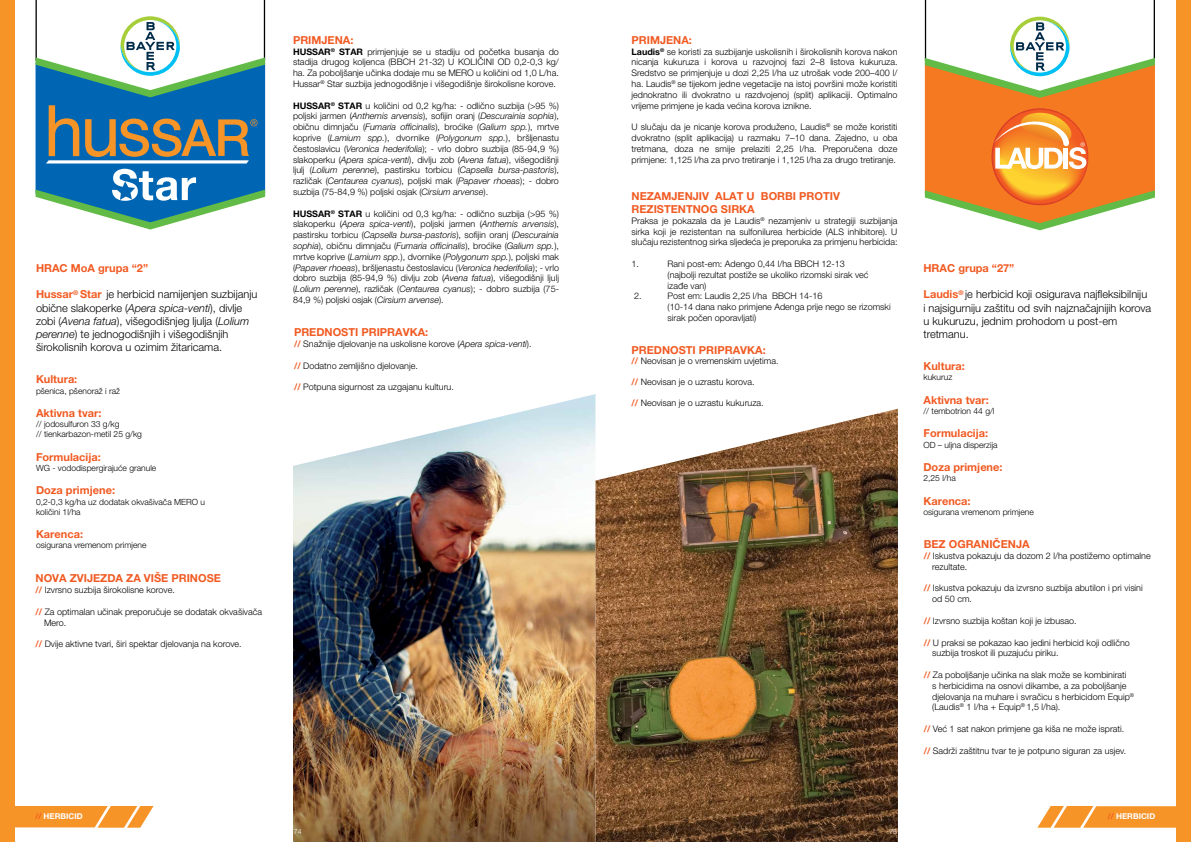
<style>
.page{position:relative;width:1191px;height:842px;background:#fff}
.page>*{position:absolute;margin:0;border:0;box-sizing:border-box;transform-origin:0 0}
.t1{font:300 11px/13.2px "Helvetica Neue LT Pro";color:#000}
.t2{font:700 11px/13.2px "Helvetica Neue LT Pro";color:#f15a22}
.t3{font:300 9px/10.8px "Helvetica Neue LT Pro";color:#000}
.t4{font:300 8.5px/10.2px "Helvetica Neue LT Pro";color:#000}
.t5{font:700 8px "Helvetica Neue LT Pro";color:#fff}
.t6{font:300 7px "Helvetica Neue LT Pro";color:#fff}
.s1{font-weight:700;color:#f15a22}
.s2{font-style:italic}
.s3{color:#f15a22}
.s4{font-weight:700}
</style>
<div class="page">
<svg style="left:14px;top:806px;width:140px;height:22px;background:#f7a040"></svg>
<div style="left:0;top:0;width:14px;height:842px;background:#f79428"></div>
<svg style="left:35px;top:0;width:231px;height:230px"></svg>
<svg style="left:924px;top:0;width:231px;height:230px"></svg>
<img style="left:293px;top:394px;width:302px;height:448px">
<img style="left:595px;top:409px;width:303px;height:433px">
<svg style="left:1037px;top:806px;width:139px;height:22px;background:#f7a040"></svg>
<div style="left:1176px;top:0;width:15px;height:842px;background:#f79428"></div>
<p class="t2" style="left:36px;top:261px;width:114px">HRAC MoA grupa “2”</p>
<p class="t1" style="left:36px;top:288px;width:223px"><span class="s1">Hussar</span><sup>®</sup> <span class="s1">Star</span> je herbicid namijenjen suzbijanju obične slakoperke (<span class="s2">Apera spica-venti</span>), divlje zobi (<span class="s2">Avena fatua</span>), višegodišnjeg ljulja (<span class="s2">Lolium perenne</span>) te jednogodišnjih i višegodišnjih širokolisnih korova u ozimim žitaricama.</p>
<p class="t2" style="left:36px;top:372px;width:43px">Kultura:</p>
<p class="t4" style="left:36px;top:385px;width:86px">pšenica, pšenoraž i raž</p>
<p class="t2" style="left:36px;top:406px;width:67px">Aktivna tvar:</p>
<p class="t4" style="left:36px;top:419px;width:107px">// jodosulfuron 33 g/kg<br>// tienkarbazon-metil 25 g/kg</p>
<p class="t2" style="left:36px;top:450px;width:66px">Formulacija:</p>
<p class="t4" style="left:36px;top:463px;width:122px">WG - vododispergirajuće granule</p>
<p class="t2" style="left:36px;top:483px;width:81px">Doza primjene:</p>
<p class="t4" style="left:36px;top:496px;width:171px">0,2-0,3 kg/ha uz dodatak okvašivača MERO u količini 1l/ha</p>
<p class="t2" style="left:36px;top:527px;width:49px">Karenca:</p>
<p class="t4" style="left:36px;top:540px;width:112px">osigurana vremenom primjene</p>
<p class="t2" style="left:36px;top:571px;width:187px">NOVA ZVIJEZDA ZA VIŠE PRINOSE</p>
<p class="t3" style="left:36px;top:584px;width:141px"><span class="s1">//</span> Izvrsno suzbija širokolisne korove.</p>
<p class="t3" style="left:44px;top:606px;width:220px;text-indent:-9px"><span class="s1">//</span> Za optimalan učinak preporučuje se dodatak okvašivača<br>Mero.</p>
<p class="t3" style="left:36px;top:638px;width:208px"><span class="s1">//</span> Dvije aktivne tvari, širi spektar djelovanja na korove.</p>
<p class="t5" style="left:35px;top:811px;width:49px"><span class="s3">//</span> HERBICID</p>
<p class="t2" style="left:293px;top:33px;width:62px">PRIMJENA:</p>
<p class="t3" style="left:293px;top:46px;width:267px;text-align:justify"><span class="s4">HUSSAR</span><sup>®</sup> <span class="s4">STAR</span> primjenjuje se u stadiju od početka busanja do stadija drugog koljenca (BBCH 21-32) U KOLIČINI OD 0,2-0,3 kg/ ha. Za poboljšanje učinka dodaje mu se MERO u količini od 1,0 L/ha.<br>Hussar<sup>®</sup> Star suzbija jednogodišnje i višegodišnje širokolisne korove.</p>
<p class="t3" style="left:293px;top:100px;width:267px;text-align:justify"><span class="s4">HUSSAR</span><sup>®</sup> <span class="s4">STAR</span> u količini od 0,2 kg/ha: - odlično suzbija (&gt;95 %) poljski jarmen (<span class="s2">Anthemis arvensis</span>), sofijin oranj (<span class="s2">Descurainia sophia</span>), običnu dimnjaču (<span class="s2">Fumaria officinalis</span>), broćike (<span class="s2">Galium spp.</span>), mrtve koprive (<span class="s2">Lamium spp.</span>), dvornike (<span class="s2">Polygonum spp.</span>), bršljenastu čestoslavicu (<span class="s2">Veronica hederifolia</span>); - vrlo dobro suzbija (85-94,9 %) slakoperku (<span class="s2">Apera spica-venti</span>), divlju zob (<span class="s2">Avena fatua</span>), višegodišnji ljulj (<span class="s2">Lolium perenne</span>), pastirsku torbicu (<span class="s2">Capsella bursa-pastoris</span>), različak (<span class="s2">Centaurea cyanus</span>), poljski mak (<span class="s2">Papaver rhoeas</span>); - dobro suzbija (75-84,9 %) poljski osjak (<span class="s2">Cirsium arvense</span>).</p>
<p class="t3" style="left:293px;top:208px;width:267px;text-align:justify"><span class="s4">HUSSAR</span><sup>®</sup> <span class="s4">STAR</span> u količini od 0,3 kg/ha: - odlično suzbija (&gt;95 %) slakoperku (<span class="s2">Apera spica-venti</span>), poljski jarmen (<span class="s2">Anthemis arvensis</span>), pastirsku torbicu (<span class="s2">Capsella bursa-pastoris</span>), sofijin oranj (<span class="s2">Descurainia sophia</span>), običnu dimnjaču (<span class="s2">Fumaria officinalis</span>), broćike (<span class="s2">Galium spp.</span>), mrtve koprive (<span class="s2">Lamium spp.</span>), dvornike (<span class="s2">Polygonum spp.</span>), poljski mak (<span class="s2">Papaver rhoeas</span>), bršljenastu čestoslavicu (<span class="s2">Veronica hederifolia</span>); - vrlo dobro suzbija (85-94,9 %) divlju zob (<span class="s2">Avena fatua</span>), višegodišnji ljulj (<span class="s2">Lolium perenne</span>), različak (<span class="s2">Centaurea cyanus</span>); - dobro suzbija (75- 84,9 %) poljski osjak (<span class="s2">Cirsium arvense</span>).</p>
<p class="t2" style="left:294px;top:325px;width:136px">PREDNOSTI PRIPRAVKA:</p>
<p class="t3" style="left:294px;top:338px;width:239px"><span class="s1">//</span> Snažnije djelovanje na uskolisne korove (<span class="s2">Apera spica-venti</span>).</p>
<p class="t3" style="left:294px;top:360px;width:125px"><span class="s1">//</span> Dodatno zemljišno djelovanje.</p>
<p class="t3" style="left:294px;top:381px;width:161px"><span class="s1">//</span> Potpuna sigurnost za uzgajanu kulturu.</p>
<p class="t2" style="left:631px;top:33px;width:62px">PRIMJENA:</p>
<p class="t3" style="left:631px;top:46px;width:267px;text-align:justify"><span class="s4">Laudis</span><sup>®</sup> se koristi za suzbijanje uskolisnih i širokolisnih korova nakon nicanja kukuruza i korova u razvojnoj fazi 2–8 listova kukuruza.<br>Sredstvo se primjenjuje u dozi 2,25 l/ha uz utrošak vode 200–400 l/ ha. Laudis<sup>®</sup> se tijekom jedne vegetacije na istoj površini može koristiti jednokratno ili dvokratno u razdvojenoj (split) aplikaciji. Optimalno vrijeme primjene je kada većina korova iznikne.</p>
<p class="t3" style="left:631px;top:121px;width:267px;text-align:justify">U slučaju da je nicanje korova produženo, Laudis<sup>®</sup> se može koristiti dvokratno (split aplikacija) u razmaku 7–10 dana. Zajedno, u oba tretmana, doza ne smije prelaziti 2,25 l/ha. Preporučena doze primjene: 1,125 l/ha za prvo tretiranje i 1,125 l/ha za drugo tretiranje.</p>
<p class="t2" style="left:631px;top:189px;width:210px">NEZAMJENJIV ALAT U BORBI PROTIV<br>REZISTENTNOG SIRKA</p>
<p class="t3" style="left:631px;top:215px;width:267px;text-align:justify">Praksa je pokazala da je Laudis<sup>®</sup> nezamjeniv u strategiji suzbijanja sirka koji je rezistentan na sulfonilurea herbicide (ALS inhibitore). U slučaju rezistentnog sirka sljedeća je preporuka za primjenu herbicida:</p>
<p class="t3" style="left:631px;top:258px;width:9px">1.</p>
<p class="t3" style="left:667px;top:258px;width:203px">Rani post-em: Adengo 0,44 l/ha BBCH 12-13 (najbolji rezultat postiže se ukoliko rizomski sirak već izađe van)</p>
<p class="t3" style="left:634px;top:291px;width:9px">2.</p>
<p class="t3" style="left:667px;top:291px;width:225px">Post em: Laudis 2,25 l/ha BBCH 14-16<br>(10-14 dana nako primjene Adenga prije nego se rizomski sirak počen oporavljati)</p>
<p class="t2" style="left:631px;top:343px;width:136px">PREDNOSTI PRIPRAVKA:</p>
<p class="t3" style="left:631px;top:355px;width:149px"><span class="s1">//</span> Neovisan je o vremenskim uvjetima.</p>
<p class="t3" style="left:631px;top:376px;width:125px"><span class="s1">//</span> Neovisan je o uzrastu korova.</p>
<p class="t3" style="left:631px;top:397px;width:134px"><span class="s1">//</span> Neovisan je o uzrastu kukuruza.</p>
<p class="t6" style="left:294px;top:827px;width:9px">74</p>
<p class="t6" style="left:889px;top:827px;width:9px">75</p>
<p class="t2" style="left:923px;top:261px;width:92px">HRAC grupa “27”</p>
<p class="t1" style="left:923px;top:288px;width:229px"><span class="s1">Laudis</span><sup>®</sup> je herbicid koji osigurava najfleksibilniju i najsigurniju zaštitu od svih najznačajnijih korova u kukuruzu, jednim prohodom u post-em tretmanu.</p>
<p class="t2" style="left:923px;top:359px;width:43px">Kultura:</p>
<p class="t4" style="left:923px;top:372px;width:30px">kukuruz</p>
<p class="t2" style="left:923px;top:393px;width:67px">Aktivna tvar:</p>
<p class="t4" style="left:923px;top:406px;width:73px">// tembotrion 44 g/l</p>
<p class="t2" style="left:923px;top:427px;width:66px">Formulacija:</p>
<p class="t4" style="left:923px;top:439px;width:76px">OD – uljna disperzija</p>
<p class="t2" style="left:923px;top:460px;width:81px">Doza primjene:</p>
<p class="t4" style="left:923px;top:473px;width:34px">2,25 l/ha</p>
<p class="t2" style="left:923px;top:494px;width:49px">Karenca:</p>
<p class="t4" style="left:923px;top:506px;width:112px">osigurana vremenom primjene</p>
<p class="t2" style="left:923px;top:537px;width:107px">BEZ OGRANIČENJA</p>
<p class="t3" style="left:932px;top:550px;width:220px;text-indent:-9px"><span class="s1">//</span> Iskustva pokazuju da dozom 2 l/ha postižemo optimalne rezultate.</p>
<p class="t3" style="left:932px;top:583px;width:212px;text-indent:-9px"><span class="s1">//</span> Iskustva pokazuju da izvrsno suzbija abutilon i pri visini od 50 cm.</p>
<p class="t3" style="left:923px;top:615px;width:155px"><span class="s1">//</span> Izvrsno suzbija koštan koji je izbusao.</p>
<p class="t3" style="left:932px;top:637px;width:199px;text-indent:-9px"><span class="s1">//</span> U praksi se pokazao kao jedini herbicid koji odlično suzbija troskot ili puzajuću piriku.</p>
<p class="t3" style="left:932px;top:669px;width:203px;text-indent:-9px"><span class="s1">//</span> Za poboljšanje učinka na slak može se kombinirati<br>s herbicidima na osnovi dikambe, a za poboljšanje djelovanja na muhare i svračicu s herbicidom Equip<sup>® </sup>(Laudis<sup>®</sup> 1 l/ha + Equip<sup>®</sup> 1,5 l/ha).</p>
<p class="t3" style="left:923px;top:723px;width:202px"><span class="s1">//</span> Već 1 sat nakon primjene ga kiša ne može isprati.</p>
<p class="t3" style="left:923px;top:745px;width:204px"><span class="s1">//</span> Sadrži zaštitnu tvar te je potpuno siguran za usjev.</p>
<p class="t5" style="left:1108px;top:811px;width:49px"><span class="s3">//</span> HERBICID</p>
</div>
